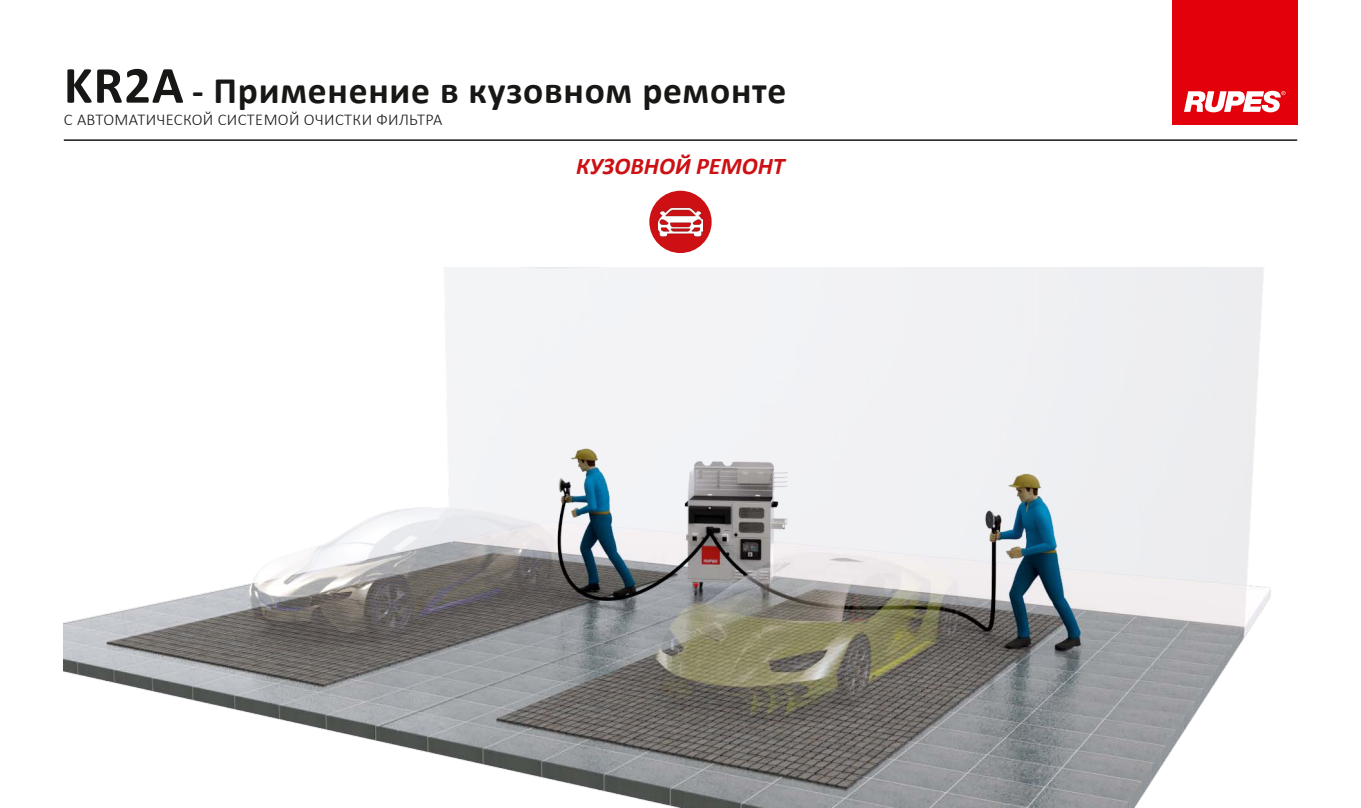
<style>
.page{position:relative;width:1361px;height:808px;background:#fff}
.page>*{position:absolute;margin:0;border:0;box-sizing:border-box;transform-origin:0 0}
.t1{font:700 37.5px "Calibri";letter-spacing:.02em;color:#171715}
.t2{font:italic 700 24px "Calibri";color:#cd1013}
.t3{font:300 16.5px "Calibri";letter-spacing:.02em;color:#171715}
.s1{font-size:52.5px}
</style>
<div class="page">
<hr style="left:64px;top:139px;width:1233px;height:2px;background:#171715">
<div style="left:649px;top:191px;width:62px;height:62px;background:#cd1013;border-radius:50%"></div>
<img style="left:659px;top:207px;width:43px;height:30px">
<img style="left:64px;top:268px;width:1207px;height:540px">
<div style="left:1171px;top:0;width:126px;height:124px;background:#e3000a"></div>
<svg style="left:1184px;top:91px;width:101px;height:21px"></svg>
<h1 class="t1" style="left:64px;top:66px;width:724px"><span class="s1">KR2A</span> - Применение в кузовном ремонте</h1>
<p class="t3" style="left:64px;top:109px;width:380px">С АВТОМАТИЧЕСКОЙ СИСТЕМОЙ ОЧИСТКИ ФИЛЬТРА</p>
<h2 class="t2" style="left:576px;top:151px;width:210px">КУЗОВНОЙ РЕМОНТ</h2>
</div>
